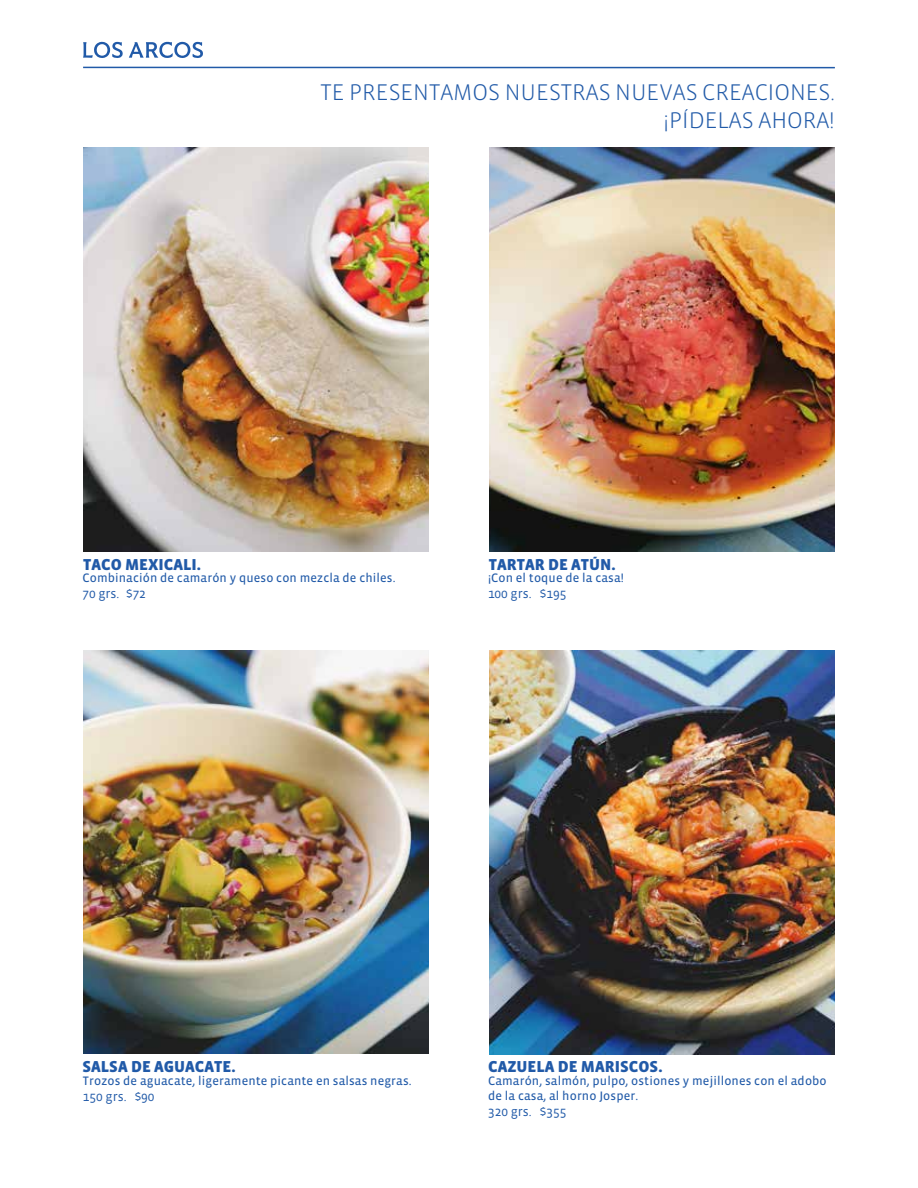
<style>
.page{position:relative;width:918px;height:1188px;background:#fff}
.page>*{position:absolute;margin:0;border:0;box-sizing:border-box;transform-origin:0 0}
.t1{font:300 23.25px/27.9px "Vista Sans";color:#215aa8;text-align:right}
.t2{font:16.2px "Vista Sans SC Black";color:#215aa8}
.t3{font:13.35px "Vista Sans";color:#215aa8}
.t4{font:12.6px/15px "Vista Sans Reg";letter-spacing:.01em;color:#215aa8}
</style>
<div class="page">
<svg style="left:83px;top:42px;width:40px;height:16px"></svg>
<svg style="left:129px;top:42px;width:74px;height:16px"></svg>
<hr style="left:83px;top:67px;width:752px;height:1px;background:#215aa8">
<img style="left:83px;top:651px;width:346px;height:403px">
<img style="left:83px;top:148px;width:346px;height:404px">
<img style="left:489px;top:148px;width:346px;height:404px">
<img style="left:489px;top:651px;width:346px;height:403px">
<h1 class="t1" style="left:320px;top:79px;width:516px">TE PRESENTAMOS NUESTRAS NUEVAS CREACIONES. ¡PÍDELAS AHORA!</h1>
<p class="t2" style="left:83px;top:556px;width:120px">TACO MEXICALI.</p>
<p class="t4" style="left:82px;top:570px;width:315px">Combinación de camarón y queso con mezcla de chiles.</p>
<p class="t3" style="left:82px;top:586px;width:65px">70 grs. $72</p>
<p class="t2" style="left:489px;top:556px;width:128px">TARTAR DE ATÚN.</p>
<p class="t4" style="left:488px;top:570px;width:137px">¡Con el toque de la casa!</p>
<p class="t3" style="left:488px;top:586px;width:80px">100 grs. $195</p>
<p class="t2" style="left:82px;top:1059px;width:155px">SALSA DE AGUACATE.</p>
<p class="t4" style="left:83px;top:1073px;width:330px">Trozos de aguacate, ligeramente picante en salsas negras.</p>
<p class="t3" style="left:83px;top:1089px;width:73px">150 grs. $90</p>
<p class="t2" style="left:488px;top:1059px;width:176px">CAZUELA DE MARISCOS.</p>
<p class="t4" style="left:488px;top:1073px;width:340px">Camarón, salmón, pulpo, ostiones y mejillones con el adobo de la casa, al horno Josper.</p>
<p class="t3" style="left:488px;top:1104px;width:80px">320 grs. $355</p>
</div>
